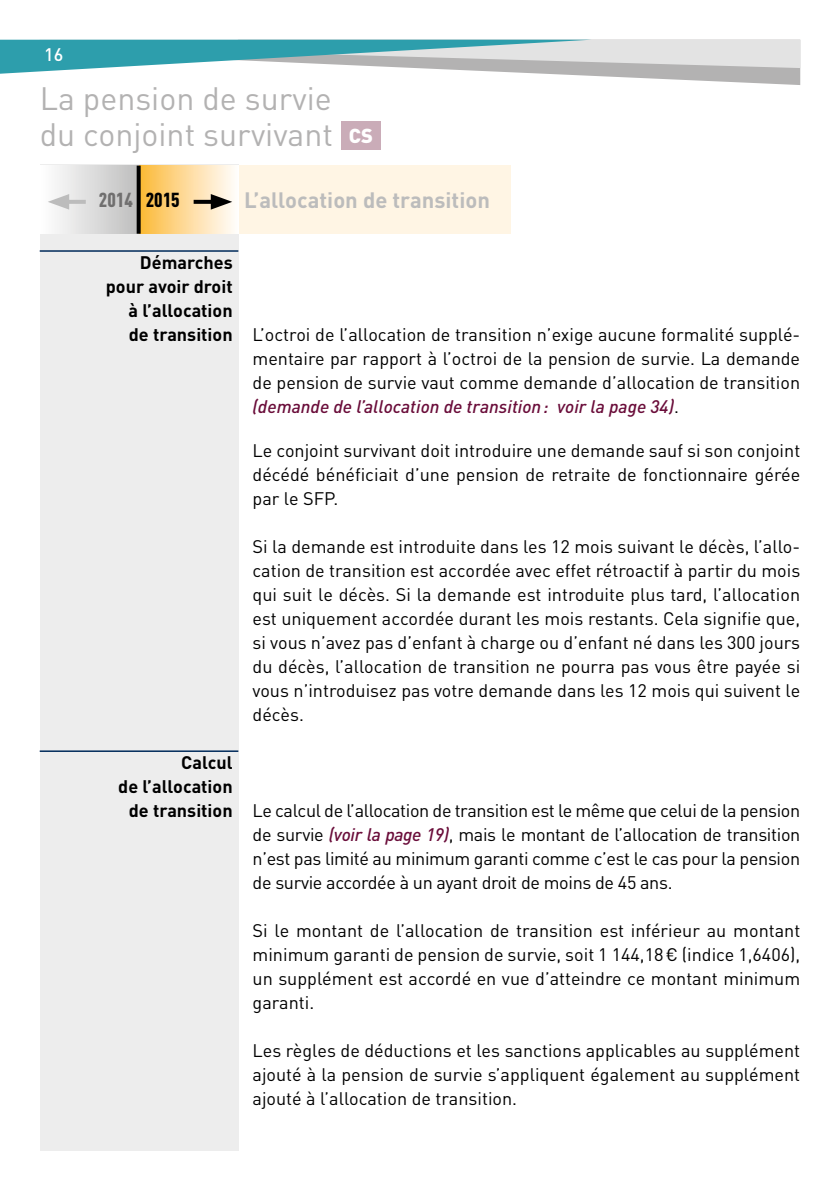
<style>
.page{position:relative;width:840px;height:1191px;background:#fff}
.page>*{position:absolute;margin:0;border:0;box-sizing:border-box;transform-origin:0 0}
.t1{font:32px/36px "DINOT";color:#b3b2b2}
.t2{font:700 22px "DINOT";color:#bcbcbc}
.t3{font:900 condensed 20px "DINOT";color:#706f6f}
.t4{font:18px/24px "DINOT";color:#000;text-align:justify}
.t5{font:18px "DINOT";letter-spacing:-.02em;color:#000}
.t6{font:700 18px "DINOT";color:#000}
.t7{font:italic 500 18px "DINOT";color:#6a0d3a}
.t8{font:500 18px "DINOT";color:#fff}
.s1{font-weight:900;font-size:20px;color:#fff}
.s2{color:#000}
.s3{font-weight:700}
.s4{font-weight:400;font-style:normal;color:#000}
.s5{font-weight:500;font-style:italic;color:#6a0d3a}
</style>
<div class="page">
<svg style="left:0;top:40px;width:799px;height:45px"></svg>
<div style="left:40px;top:164px;width:198px;height:987px;background:#ededed"></div>
<hr style="left:40px;top:250px;width:198px;height:2px;background:#002a5a">
<hr style="left:40px;top:750px;width:198px;height:2px;background:#002a5a">
<div style="left:341px;top:121px;width:39px;height:28px;background:#caacb8"></div>
<div style="left:238px;top:166px;width:272px;height:68px;background:#fff5e4"></div>
<div style="left:40px;top:166px;width:99px;height:68px;background:linear-gradient(to right,#fff,#b9b9b8)"></div>
<div style="left:139px;top:166px;width:99px;height:68px;background:linear-gradient(to right,#fcba38,#fffeff)"></div>
<hr style="left:62px;top:200px;width:24px;height:4px;background:#bcbcbc">
<svg style="left:48px;top:194px;width:21px;height:16px"></svg>
<svg style="left:193px;top:200px;width:18px;height:4px"></svg>
<svg style="left:211px;top:194px;width:21px;height:16px"></svg>
<svg style="left:137px;top:166px;width:4px;height:68px"></svg>
<p class="t8" style="left:44px;top:40px;width:21px">16</p>
<h1 class="t1" style="left:40px;top:78px;width:334px">La pension de survie du conjoint survivant <span class="s1">CS</span></h1>
<p class="t3" style="left:99px;top:185px;width:82px">2014 <span class="s2">2015</span></p>
<p class="t2" style="left:244px;top:183px;width:247px">L’allocation de transition</p>
<p class="t6" style="left:140px;top:248px;width:94px">Démarches</p>
<p class="t6" style="left:106px;top:272px;width:128px">pour avoir droit</p>
<p class="t6" style="left:128px;top:296px;width:105px">à l’allocation</p>
<p class="t4" style="left:129px;top:321px;width:672px"><span class="s3">de transition</span> L’octroi de l’allocation de transition n’exige aucune formalité supplé-</p>
<p class="t4" style="left:252px;top:345px;width:549px">mentaire par rapport à l’octroi de la pension de survie. La demande</p>
<p class="t4" style="left:252px;top:369px;width:549px">de pension de survie vaut comme demande d’allocation de transition</p>
<p class="t7" style="left:252px;top:392px;width:427px">(demande de l’allocation de transition: voir la page 34)<span class="s4">.</span></p>
<p class="t4" style="left:252px;top:437px;width:549px">Le conjoint survivant doit introduire une demande sauf si son conjoint décédé bénéficiait d’une pension de retraite de fonctionnaire gérée par le SFP.</p>
<p class="t4" style="left:252px;top:533px;width:549px">Si la demande est introduite dans les 12 mois suivant le décès, l’allo&shy;cation de transition est accordée avec effet rétroactif à partir du mois qui suit le décès. Si la demande est introduite plus tard, l’allocation est uniquement accordée durant les mois restants. Cela signifie que, si vous n’avez pas d’enfant à charge ou d’enfant né dans les 300 jours du décès, l’allocation de transition ne pourra pas vous être payée si vous n’introduisez pas votre demande dans les 12 mois qui suivent le décès.</p>
<p class="t6" style="left:181px;top:748px;width:53px">Calcul</p>
<p class="t6" style="left:118px;top:772px;width:116px">de l’allocation</p>
<p class="t5" style="left:129px;top:796px;width:672px"><span class="s3">de transition</span> Le calcul de l’allocation de transition est le même que celui de la pension</p>
<p class="t5" style="left:252px;top:820px;width:549px">de survie <span class="s5">(voir la page 19)</span>, mais le montant de l’allocation de transition</p>
<p class="t5" style="left:252px;top:844px;width:549px">n’est pas limité au minimum garanti comme c’est le cas pour la pension</p>
<p class="t5" style="left:252px;top:868px;width:421px">de survie accordée à un ayant droit de moins de 45 ans.</p>
<p class="t4" style="left:252px;top:917px;width:549px">Si le montant de l’allocation de transition est inférieur au montant minimum garanti de pension de survie, soit 1 144,18€ (indice 1,6406), un supplément est accordé en vue d’atteindre ce montant minimum garanti.</p>
<p class="t4" style="left:252px;top:1037px;width:549px">Les règles de déductions et les sanctions applicables au supplément ajouté à la pension de survie s’appliquent également au supplément ajouté à l’allocation de transition.</p>
</div>
